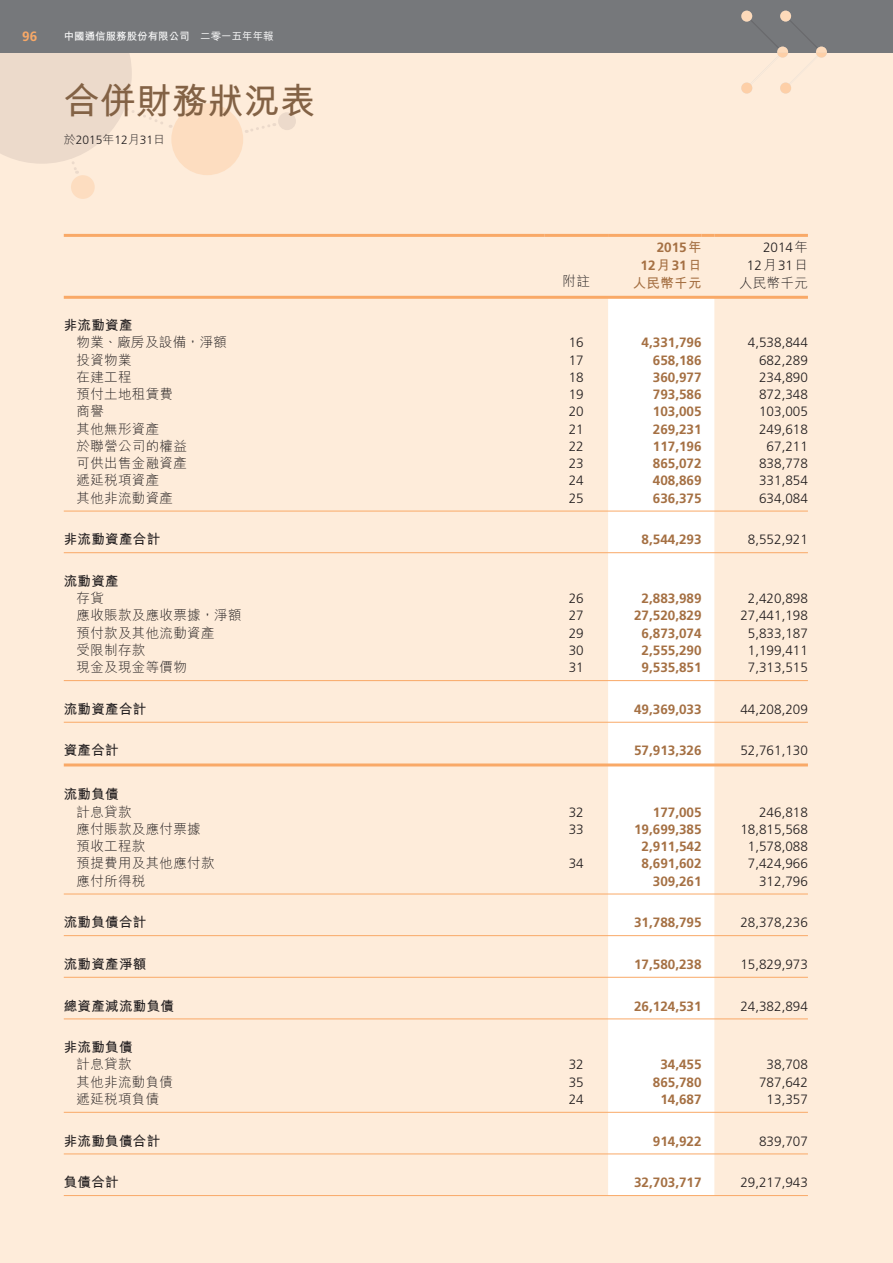
<style>
.page{position:relative;width:893px;height:1263px;background:#fff}
.page>*{position:absolute;margin:0;border:0;box-sizing:border-box;transform-origin:0 0}
.t1{font:700 36px "M Hei HK";color:#836245}
.t2{font:300 13.5px/17.2px "Frutiger LT Std";color:#231f20;text-align:right}
.t3{font:700 13.5px/17.2px "Frutiger LT Std";color:#a57043;text-align:right}
.t4{font:300 13.5px "M Hei HK";letter-spacing:.025em;color:#231f20}
.t5{font:700 13.5px "M Hei HK";letter-spacing:.025em;color:#231f20}
.t6{font:700 13.5px "M Hei HK";letter-spacing:.025em;color:#a57043}
.t7{font:700 13.5px "Frutiger LT Std";color:#f9a967}
.t8{font:300 12px "Frutiger LT Std";color:#231f20}
.t9{font:700 10.5px "M Hei HK";color:#fff}
.s1{font-weight:500}
.s2{font-family:"M Hei HK"}
</style>
<div class="page">
<div style="left:0;top:46px;width:893px;height:1217px;background:#feecda"></div>
<div style="left:171px;top:103px;width:72px;height:72px;background:#fdddc0;border-radius:50%"></div>
<div style="left:71px;top:175px;width:24px;height:24px;background:#fdddc0;border-radius:50%"></div>
<div style="left:278px;top:112px;width:18px;height:18px;background:#ecdacb;border-radius:50%"></div>
<svg style="left:246px;top:123px;width:29px;height:10px"></svg>
<svg style="left:0;top:53px;width:171px;height:121px"></svg>
<div style="left:0;top:0;width:892px;height:53px;background:#76787b"></div>
<svg style="left:741px;top:11px;width:86px;height:83px"></svg>
<div style="left:608px;top:299px;width:106px;height:896px;background:#fff"></div>
<hr style="left:64px;top:1112px;width:744px;height:1px;background:#f9a967">
<hr style="left:64px;top:1153px;width:744px;height:1px;background:#f9a967">
<hr style="left:64px;top:1195px;width:744px;height:1px;background:#f9a967">
<hr style="left:64px;top:511px;width:744px;height:1px;background:#f9a967">
<hr style="left:64px;top:552px;width:744px;height:1px;background:#f9a967">
<hr style="left:64px;top:680px;width:744px;height:1px;background:#f9a967">
<hr style="left:64px;top:722px;width:744px;height:1px;background:#f9a967">
<hr style="left:64px;top:894px;width:744px;height:1px;background:#f9a967">
<hr style="left:64px;top:935px;width:744px;height:1px;background:#f9a967">
<hr style="left:64px;top:977px;width:744px;height:1px;background:#f9a967">
<hr style="left:64px;top:763px;width:744px;height:3px;background:#f9a967">
<hr style="left:64px;top:296px;width:744px;height:3px;background:#f9a967">
<hr style="left:64px;top:1018px;width:744px;height:1px;background:#f9a967">
<hr style="left:714px;top:234px;width:94px;height:3px;background:#f9a967">
<svg style="left:702px;top:234px;width:12px;height:3px"></svg>
<hr style="left:608px;top:234px;width:94px;height:3px;background:#f9a967">
<hr style="left:544px;top:234px;width:64px;height:3px;background:#f9a967">
<hr style="left:64px;top:234px;width:480px;height:3px;background:#f9a967">
<p class="t7" style="left:22px;top:30px;width:17px">96</p>
<p class="t9" style="left:64px;top:32px;width:211px">中國通信服務股份有限公司 <span class="s1">二零一五年年報</span></p>
<h1 class="t1" style="left:64px;top:87px;width:253px">合併財務狀況表</h1>
<p class="t8" style="left:64px;top:135px;width:103px"><span class="s2">於</span>2015<span class="s2">年</span>12<span class="s2">月</span>31<span class="s2">日</span></p>
<p class="t3" style="left:640px;top:240px;width:63px">2015<span class="s2">年<br></span>12<span class="s2">月</span>31<span class="s2">日</span></p>
<p class="t2" style="left:747px;top:240px;width:63px">2014<span class="s2">年<br></span>12<span class="s2">月</span>31<span class="s2">日</span></p>
<p class="t4" style="left:562px;top:275px;width:29px">附註</p>
<p class="t6" style="left:633px;top:278px;width:70px">人民幣千元</p>
<p class="t4" style="left:739px;top:278px;width:70px">人民幣千元</p>
<p class="t5" style="left:64px;top:320px;width:70px">非流動資產</p>
<p class="t4" style="left:77px;top:337px;width:152px">物業、廠房及設備，淨額</p>
<p class="t2" style="left:569px;top:335px;width:17px">16</p>
<p class="t3" style="left:642px;top:335px;width:62px">4,331,796</p>
<p class="t2" style="left:748px;top:335px;width:62px">4,538,844</p>
<p class="t4" style="left:77px;top:354px;width:57px">投資物業</p>
<p class="t2" style="left:569px;top:352px;width:17px">17</p>
<p class="t3" style="left:653px;top:352px;width:50px">658,186</p>
<p class="t2" style="left:759px;top:352px;width:50px">682,289</p>
<p class="t4" style="left:77px;top:372px;width:57px">在建工程</p>
<p class="t2" style="left:569px;top:370px;width:17px">18</p>
<p class="t3" style="left:653px;top:370px;width:50px">360,977</p>
<p class="t2" style="left:759px;top:370px;width:50px">234,890</p>
<p class="t4" style="left:77px;top:389px;width:98px">預付土地租賃費</p>
<p class="t2" style="left:569px;top:387px;width:17px">19</p>
<p class="t3" style="left:653px;top:387px;width:50px">793,586</p>
<p class="t2" style="left:759px;top:387px;width:50px">872,348</p>
<p class="t4" style="left:77px;top:406px;width:29px">商譽</p>
<p class="t2" style="left:569px;top:404px;width:17px">20</p>
<p class="t3" style="left:653px;top:404px;width:50px">103,005</p>
<p class="t2" style="left:759px;top:404px;width:50px">103,005</p>
<p class="t4" style="left:77px;top:423px;width:84px">其他無形資產</p>
<p class="t2" style="left:569px;top:421px;width:17px">21</p>
<p class="t3" style="left:653px;top:421px;width:50px">269,231</p>
<p class="t2" style="left:759px;top:421px;width:50px">249,618</p>
<p class="t4" style="left:77px;top:441px;width:112px">於聯營公司的權益</p>
<p class="t2" style="left:569px;top:439px;width:17px">22</p>
<p class="t3" style="left:653px;top:439px;width:50px">117,196</p>
<p class="t2" style="left:767px;top:439px;width:43px">67,211</p>
<p class="t4" style="left:77px;top:458px;width:112px">可供出售金融資產</p>
<p class="t2" style="left:569px;top:456px;width:17px">23</p>
<p class="t3" style="left:653px;top:456px;width:50px">865,072</p>
<p class="t2" style="left:759px;top:456px;width:50px">838,778</p>
<p class="t4" style="left:77px;top:475px;width:84px">遞延稅項資產</p>
<p class="t2" style="left:569px;top:473px;width:17px">24</p>
<p class="t3" style="left:653px;top:473px;width:50px">408,869</p>
<p class="t2" style="left:759px;top:473px;width:50px">331,854</p>
<p class="t4" style="left:77px;top:492px;width:98px">其他非流動資產</p>
<p class="t2" style="left:569px;top:490px;width:17px">25</p>
<p class="t3" style="left:653px;top:490px;width:50px">636,375</p>
<p class="t2" style="left:759px;top:490px;width:50px">634,084</p>
<p class="t5" style="left:64px;top:534px;width:98px">非流動資產合計</p>
<p class="t3" style="left:642px;top:532px;width:62px">8,544,293</p>
<p class="t2" style="left:748px;top:532px;width:62px">8,552,921</p>
<p class="t5" style="left:64px;top:576px;width:57px">流動資產</p>
<p class="t4" style="left:77px;top:593px;width:29px">存貨</p>
<p class="t2" style="left:569px;top:591px;width:17px">26</p>
<p class="t3" style="left:642px;top:591px;width:62px">2,883,989</p>
<p class="t2" style="left:748px;top:591px;width:62px">2,420,898</p>
<p class="t4" style="left:77px;top:610px;width:167px">應收賬款及應收票據，淨額</p>
<p class="t2" style="left:569px;top:608px;width:17px">27</p>
<p class="t3" style="left:634px;top:608px;width:69px">27,520,829</p>
<p class="t2" style="left:740px;top:608px;width:69px">27,441,198</p>
<p class="t4" style="left:77px;top:627px;width:140px">預付款及其他流動資產</p>
<p class="t2" style="left:569px;top:625px;width:17px">29</p>
<p class="t3" style="left:642px;top:625px;width:62px">6,873,074</p>
<p class="t2" style="left:748px;top:625px;width:62px">5,833,187</p>
<p class="t4" style="left:77px;top:645px;width:70px">受限制存款</p>
<p class="t2" style="left:569px;top:643px;width:17px">30</p>
<p class="t3" style="left:642px;top:643px;width:62px">2,555,290</p>
<p class="t2" style="left:748px;top:643px;width:62px">1,199,411</p>
<p class="t4" style="left:77px;top:662px;width:112px">現金及現金等價物</p>
<p class="t2" style="left:569px;top:660px;width:17px">31</p>
<p class="t3" style="left:642px;top:660px;width:62px">9,535,851</p>
<p class="t2" style="left:748px;top:660px;width:62px">7,313,515</p>
<p class="t5" style="left:64px;top:704px;width:84px">流動資產合計</p>
<p class="t3" style="left:634px;top:701px;width:69px">49,369,033</p>
<p class="t2" style="left:740px;top:701px;width:69px">44,208,209</p>
<p class="t5" style="left:64px;top:745px;width:57px">資產合計</p>
<p class="t3" style="left:634px;top:743px;width:69px">57,913,326</p>
<p class="t2" style="left:740px;top:743px;width:69px">52,761,130</p>
<p class="t5" style="left:64px;top:789px;width:57px">流動負債</p>
<p class="t4" style="left:77px;top:806px;width:57px">計息貸款</p>
<p class="t2" style="left:569px;top:804px;width:17px">32</p>
<p class="t3" style="left:653px;top:804px;width:50px">177,005</p>
<p class="t2" style="left:759px;top:804px;width:50px">246,818</p>
<p class="t4" style="left:77px;top:824px;width:126px">應付賬款及應付票據</p>
<p class="t2" style="left:569px;top:821px;width:17px">33</p>
<p class="t3" style="left:634px;top:821px;width:69px">19,699,385</p>
<p class="t2" style="left:740px;top:821px;width:69px">18,815,568</p>
<p class="t4" style="left:77px;top:841px;width:70px">預收工程款</p>
<p class="t3" style="left:642px;top:839px;width:62px">2,911,542</p>
<p class="t2" style="left:748px;top:839px;width:62px">1,578,088</p>
<p class="t4" style="left:77px;top:858px;width:140px">預提費用及其他應付款</p>
<p class="t2" style="left:569px;top:856px;width:17px">34</p>
<p class="t3" style="left:642px;top:856px;width:62px">8,691,602</p>
<p class="t2" style="left:748px;top:856px;width:62px">7,424,966</p>
<p class="t4" style="left:77px;top:875px;width:70px">應付所得稅</p>
<p class="t3" style="left:653px;top:873px;width:50px">309,261</p>
<p class="t2" style="left:759px;top:873px;width:50px">312,796</p>
<p class="t5" style="left:64px;top:917px;width:84px">流動負債合計</p>
<p class="t3" style="left:634px;top:915px;width:69px">31,788,795</p>
<p class="t2" style="left:740px;top:915px;width:69px">28,378,236</p>
<p class="t5" style="left:64px;top:959px;width:84px">流動資產淨額</p>
<p class="t3" style="left:634px;top:956px;width:69px">17,580,238</p>
<p class="t2" style="left:740px;top:956px;width:69px">15,829,973</p>
<p class="t5" style="left:64px;top:1000px;width:112px">總資產減流動負債</p>
<p class="t3" style="left:634px;top:998px;width:69px">26,124,531</p>
<p class="t2" style="left:740px;top:998px;width:69px">24,382,894</p>
<p class="t5" style="left:64px;top:1042px;width:70px">非流動負債</p>
<p class="t4" style="left:77px;top:1059px;width:57px">計息貸款</p>
<p class="t2" style="left:569px;top:1057px;width:17px">32</p>
<p class="t3" style="left:660px;top:1057px;width:43px">34,455</p>
<p class="t2" style="left:767px;top:1057px;width:43px">38,708</p>
<p class="t4" style="left:77px;top:1076px;width:98px">其他非流動負債</p>
<p class="t2" style="left:569px;top:1074px;width:17px">35</p>
<p class="t3" style="left:653px;top:1074px;width:50px">865,780</p>
<p class="t2" style="left:759px;top:1074px;width:50px">787,642</p>
<p class="t4" style="left:77px;top:1094px;width:84px">遞延稅項負債</p>
<p class="t2" style="left:569px;top:1092px;width:17px">24</p>
<p class="t3" style="left:660px;top:1091px;width:43px">14,687</p>
<p class="t2" style="left:767px;top:1092px;width:43px">13,357</p>
<p class="t5" style="left:64px;top:1135px;width:98px">非流動負債合計</p>
<p class="t3" style="left:653px;top:1133px;width:50px">914,922</p>
<p class="t2" style="left:759px;top:1133px;width:50px">839,707</p>
<p class="t5" style="left:64px;top:1177px;width:57px">負債合計</p>
<p class="t3" style="left:634px;top:1175px;width:69px">32,703,717</p>
<p class="t2" style="left:740px;top:1175px;width:69px">29,217,943</p>
</div>
